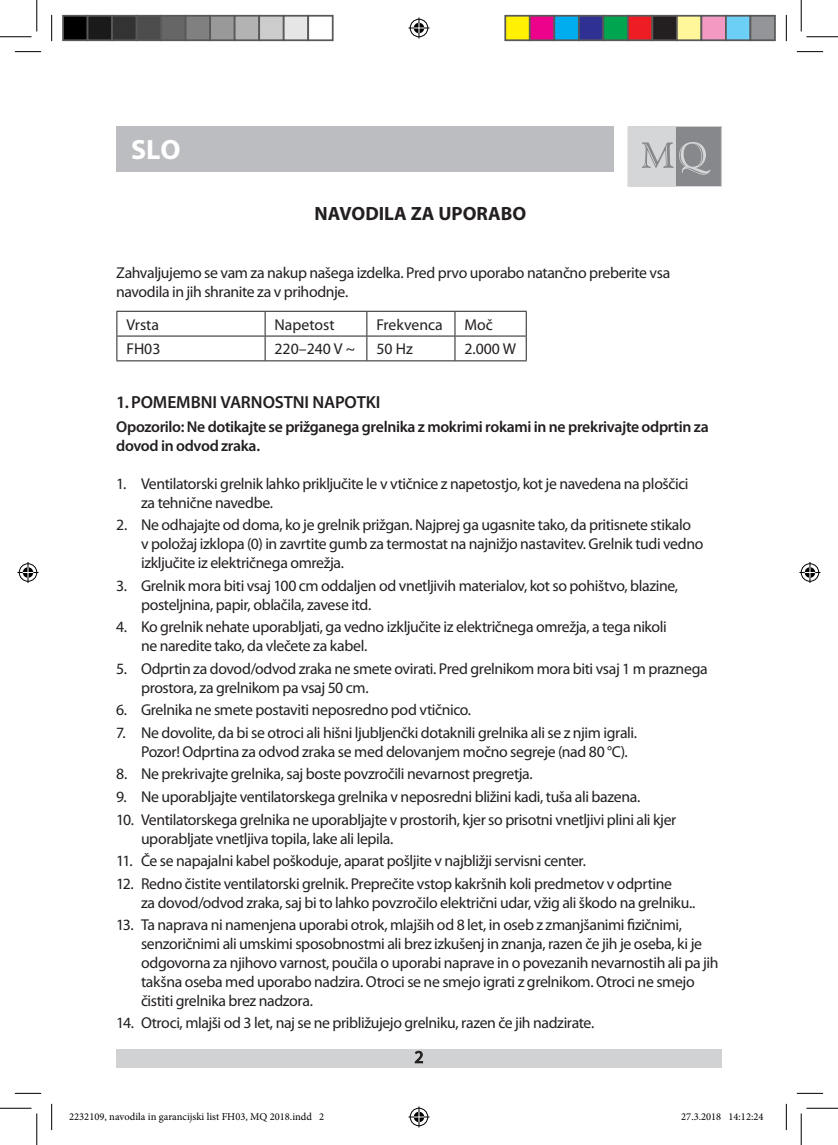
<style>
.page{position:relative;width:838px;height:1145px;background:#fff}
.page>*{position:absolute;margin:0;border:0;box-sizing:border-box;transform-origin:0 0}
.t1{font:700 28px "Myriad Pro";color:#fff}
.t2{font:700 19.25px "Myriad Pro";color:#231f20}
.t3{font:600 17.5px "Myriad Pro";letter-spacing:-.005em;color:#231f20}
.t4{font:17.5px "Myriad Pro";color:#231f20}
.t5{font:15.75px/18.9px "Myriad Pro";letter-spacing:-.025em;color:#231f20}
.t6{font:600 15.75px/18.9px "Myriad Pro";letter-spacing:-.02em;color:#231f20}
.t7{font:15.75px "Myriad Pro";color:#231f20}
.t8{font:10.5px "Minion Pro";color:#000}
</style>
<div class="page">
<div style="left:116px;top:1049px;width:605px;height:18px;background:#d1d2d4"></div>
<svg style="left:414px;top:1051px;width:9px;height:13px"></svg>
<div style="left:116px;top:126px;width:497px;height:45px;background:#bcbdc0"></div>
<svg style="left:627px;top:126px;width:94px;height:61px;background:#b0b1b4"></svg>
<hr style="left:116px;top:311px;width:149px;height:1px;background:#231f20">
<hr style="left:265px;top:311px;width:102px;height:1px;background:#231f20">
<hr style="left:367px;top:311px;width:88px;height:1px;background:#231f20">
<hr style="left:455px;top:311px;width:71px;height:1px;background:#231f20">
<hr style="left:116px;top:336px;width:149px;height:1px;background:#231f20">
<hr style="left:265px;top:336px;width:102px;height:1px;background:#231f20">
<hr style="left:367px;top:336px;width:88px;height:1px;background:#231f20">
<hr style="left:455px;top:336px;width:71px;height:1px;background:#231f20">
<hr style="left:116px;top:360px;width:149px;height:1px;background:#231f20">
<hr style="left:265px;top:360px;width:102px;height:1px;background:#231f20">
<hr style="left:367px;top:360px;width:88px;height:1px;background:#231f20">
<hr style="left:455px;top:360px;width:71px;height:1px;background:#231f20">
<svg style="left:116px;top:312px;width:1px;height:48px"></svg>
<svg style="left:265px;top:312px;width:1px;height:48px"></svg>
<svg style="left:366px;top:312px;width:1px;height:48px"></svg>
<svg style="left:454px;top:312px;width:1px;height:48px"></svg>
<svg style="left:525px;top:312px;width:1px;height:48px"></svg>
<svg style="left:15px;top:51px;width:26px;height:1px"></svg>
<svg style="left:796px;top:51px;width:27px;height:1px"></svg>
<svg style="left:15px;top:1093px;width:26px;height:1px"></svg>
<svg style="left:796px;top:1093px;width:27px;height:1px"></svg>
<svg style="left:51px;top:15px;width:1px;height:26px"></svg>
<svg style="left:51px;top:1104px;width:1px;height:26px"></svg>
<svg style="left:786px;top:15px;width:1px;height:26px"></svg>
<svg style="left:786px;top:1104px;width:1px;height:26px"></svg>
<hr style="left:0;top:36px;width:32px;height:1px;background:#000">
<hr style="left:806px;top:36px;width:31px;height:1px;background:#000">
<hr style="left:0;top:1108px;width:32px;height:1px;background:#000">
<hr style="left:806px;top:1108px;width:31px;height:1px;background:#000">
<hr style="left:36px;top:0;width:1px;height:31px;background:#000">
<hr style="left:36px;top:1113px;width:1px;height:32px;background:#000">
<hr style="left:800px;top:0;width:1px;height:31px;background:#000">
<hr style="left:800px;top:1113px;width:1px;height:32px;background:#000">
<svg style="left:408px;top:18px;width:21px;height:21px"></svg>
<svg style="left:408px;top:1106px;width:21px;height:21px"></svg>
<svg style="left:18px;top:562px;width:21px;height:21px"></svg>
<svg style="left:799px;top:562px;width:21px;height:21px"></svg>
<div style="left:63px;top:16px;width:25px;height:24px;background:#000"></div>
<div style="left:62px;top:15px;width:26px;height:26px;border:2px solid #595959"></div>
<div style="left:88px;top:16px;width:24px;height:24px;background:#1a1a1a"></div>
<div style="left:87px;top:15px;width:26px;height:26px;border:2px solid #595959"></div>
<div style="left:112px;top:16px;width:25px;height:24px;background:#333"></div>
<div style="left:111px;top:15px;width:26px;height:26px;border:2px solid #595959"></div>
<div style="left:137px;top:16px;width:24px;height:24px;background:#4d4d4d"></div>
<div style="left:136px;top:15px;width:26px;height:26px;border:2px solid #595959"></div>
<div style="left:161px;top:16px;width:25px;height:24px;background:#666"></div>
<div style="left:160px;top:15px;width:26px;height:26px;border:2px solid #595959"></div>
<div style="left:186px;top:16px;width:24px;height:24px;background:#808080"></div>
<div style="left:185px;top:15px;width:26px;height:26px;border:2px solid #595959"></div>
<div style="left:210px;top:16px;width:25px;height:24px;background:#999"></div>
<div style="left:209px;top:15px;width:26px;height:26px;border:2px solid #595959"></div>
<div style="left:235px;top:16px;width:24px;height:24px;background:#b3b3b3"></div>
<div style="left:234px;top:15px;width:26px;height:26px;border:2px solid #595959"></div>
<div style="left:259px;top:16px;width:25px;height:24px;background:#ccc"></div>
<div style="left:258px;top:15px;width:26px;height:26px;border:2px solid #595959"></div>
<div style="left:284px;top:16px;width:24px;height:24px;background:#e6e6e6"></div>
<div style="left:283px;top:15px;width:26px;height:26px;border:2px solid #595959"></div>
<div style="left:307px;top:15px;width:26px;height:26px;border:2px solid #595959"></div>
<div style="left:505px;top:16px;width:24px;height:24px;background:#fff101"></div>
<div style="left:504px;top:15px;width:26px;height:26px;border:2px solid #595959"></div>
<div style="left:529px;top:16px;width:25px;height:24px;background:#ed028c"></div>
<div style="left:529px;top:15px;width:26px;height:26px;border:2px solid #595959"></div>
<div style="left:554px;top:16px;width:24px;height:24px;background:#00aeef"></div>
<div style="left:553px;top:15px;width:26px;height:26px;border:2px solid #595959"></div>
<div style="left:578px;top:16px;width:25px;height:24px;background:#2e3092"></div>
<div style="left:578px;top:15px;width:26px;height:26px;border:2px solid #595959"></div>
<div style="left:603px;top:16px;width:24px;height:24px;background:#00a54f"></div>
<div style="left:602px;top:15px;width:26px;height:26px;border:2px solid #595959"></div>
<div style="left:627px;top:16px;width:25px;height:24px;background:#ee1d23"></div>
<div style="left:627px;top:15px;width:26px;height:26px;border:2px solid #595959"></div>
<div style="left:652px;top:16px;width:24px;height:24px;background:#231f20"></div>
<div style="left:651px;top:15px;width:26px;height:26px;border:2px solid #595959"></div>
<div style="left:676px;top:16px;width:25px;height:24px;background:#fff79a"></div>
<div style="left:676px;top:15px;width:26px;height:26px;border:2px solid #595959"></div>
<div style="left:701px;top:16px;width:24px;height:24px;background:#f499c2"></div>
<div style="left:700px;top:15px;width:26px;height:26px;border:2px solid #595959"></div>
<div style="left:725px;top:16px;width:25px;height:24px;background:#6bcff6"></div>
<div style="left:725px;top:15px;width:26px;height:26px;border:2px solid #595959"></div>
<div style="left:750px;top:16px;width:24px;height:24px;background:#939598"></div>
<div style="left:749px;top:15px;width:26px;height:26px;border:2px solid #595959"></div>
<svg style="left:116px;top:1067px;width:196px;height:1px"></svg>
<h1 class="t1" style="left:131px;top:132px;width:51px">SLO</h1>
<p class="t2" style="left:314px;top:201px;width:213px">NAVODILA ZA UPORABO</p>
<p class="t5" style="left:116px;top:263px;width:555px">Zahvaljujemo se vam za nakup našega izdelka. Pred prvo uporabo natančno preberite vsa navodila in jih shranite za v prihodnje.</p>
<p class="t5" style="left:126px;top:315px;width:34px">Vrsta</p>
<p class="t7" style="left:274px;top:315px;width:62px">Napetost</p>
<p class="t7" style="left:376px;top:315px;width:68px">Frekvenca</p>
<p class="t5" style="left:464px;top:315px;width:30px">Moč</p>
<p class="t5" style="left:126px;top:339px;width:36px">FH03</p>
<p class="t5" style="left:274px;top:339px;width:82px">220–240 V ~</p>
<p class="t5" style="left:376px;top:339px;width:38px">50 Hz</p>
<p class="t5" style="left:464px;top:339px;width:53px">2.000 W</p>
<p class="t3" style="left:116px;top:391px;width:266px">1.POMEMBNI VARNOSTNI NAPOTKI</p>
<p class="t6" style="left:116px;top:417px;width:594px">Opozorilo: Ne dotikajte se prižganega grelnika z mokrimi rokami in ne prekrivajte odprtin za dovod in odvod zraka.</p>
<p class="t5" style="left:141px;top:474px;width:549px;text-indent:-25px">1. Ventilatorski grelnik lahko priključite le v vtičnice z napetostjo, kot je navedena na ploščici za tehnične navedbe.</p>
<p class="t5" style="left:141px;top:515px;width:564px;text-indent:-25px">2. Ne odhajajte od doma, ko je grelnik prižgan. Najprej ga ugasnite tako, da pritisnete stikalo<br>v položaj izklopa (0) in zavrtite gumb za termostat na najnižjo nastavitev. Grelnik tudi vedno izključite iz električnega omrežja.</p>
<p class="t5" style="left:141px;top:576px;width:538px;text-indent:-25px">3. Grelnik mora biti vsaj 100 cm oddaljen od vnetljivih materialov, kot so pohištvo, blazine, posteljnina, papir, oblačila, zavese itd.</p>
<p class="t5" style="left:141px;top:617px;width:527px;text-indent:-25px">4. Ko grelnik nehate uporabljati, ga vedno izključite iz električnega omrežja, a tega nikoli ne naredite tako, da vlečete za kabel.</p>
<p class="t5" style="left:141px;top:659px;width:568px;text-indent:-25px">5. Odprtin za dovod/odvod zraka ne smete ovirati. Pred grelnikom mora biti vsaj 1 m praznega prostora, za grelnikom pa vsaj 50 cm.</p>
<p class="t5" style="left:116px;top:700px;width:356px">6. Grelnika ne smete postaviti neposredno pod vtičnico.</p>
<p class="t5" style="left:141px;top:723px;width:497px;text-indent:-25px">7. Ne dovolite, da bi se otroci ali hišni ljubljenčki dotaknili grelnika ali se z njim igrali.<br>Pozor! Odprtina za odvod zraka se med delovanjem močno segreje (nad 80 °C).</p>
<p class="t5" style="left:116px;top:764px;width:418px">8. Ne prekrivajte grelnika, saj boste povzročili nevarnost pregretja.</p>
<p class="t5" style="left:116px;top:787px;width:525px">9. Ne uporabljajte ventilatorskega grelnika v neposredni bližini kadi, tuša ali bazena.</p>
<p class="t5" style="left:141px;top:810px;width:537px;text-indent:-25px">10. Ventilatorskega grelnika ne uporabljajte v prostorih, kjer so prisotni vnetljivi plini ali kjer uporabljate vnetljiva topila, lake ali lepila.</p>
<p class="t5" style="left:116px;top:851px;width:471px">11. Če se napajalni kabel poškoduje, aparat pošljite v najbližji servisni center.</p>
<p class="t5" style="left:141px;top:874px;width:555px;text-indent:-25px">12. Redno čistite ventilatorski grelnik. Preprečite vstop kakršnih koli predmetov v odprtine<br>za dovod/odvod zraka, saj bi to lahko povzročilo električni udar, vžig ali škodo na grelniku..</p>
<p class="t5" style="left:141px;top:915px;width:579px;text-indent:-25px">13. Ta naprava ni namenjena uporabi otrok, mlajših od 8 let, in oseb z zmanjšanimi fizičnimi, senzoričnimi ali umskimi sposobnostmi ali brez izkušenj in znanja, razen če jih je oseba, ki je odgovorna za njihovo varnost, poučila o uporabi naprave in o povezanih nevarnostih ali pa jih takšna oseba med uporabo nadzira. Otroci se ne smejo igrati z grelnikom. Otroci ne smejo čistiti grelnika brez nadzora.</p>
<p class="t5" style="left:116px;top:1013px;width:479px">14. Otroci, mlajši od 3 let, naj se ne približujejo grelniku, razen če jih nadzirate.</p>
<p class="t4" style="left:414px;top:1046px;width:10px">2</p>
<p class="t8" style="left:69px;top:1109px;width:256px">2232109, navodila in garancijski list FH03, MQ 2018.indd 2</p>
<p class="t8" style="left:681px;top:1109px;width:84px">27.3.2018 14:12:24</p>
</div>
